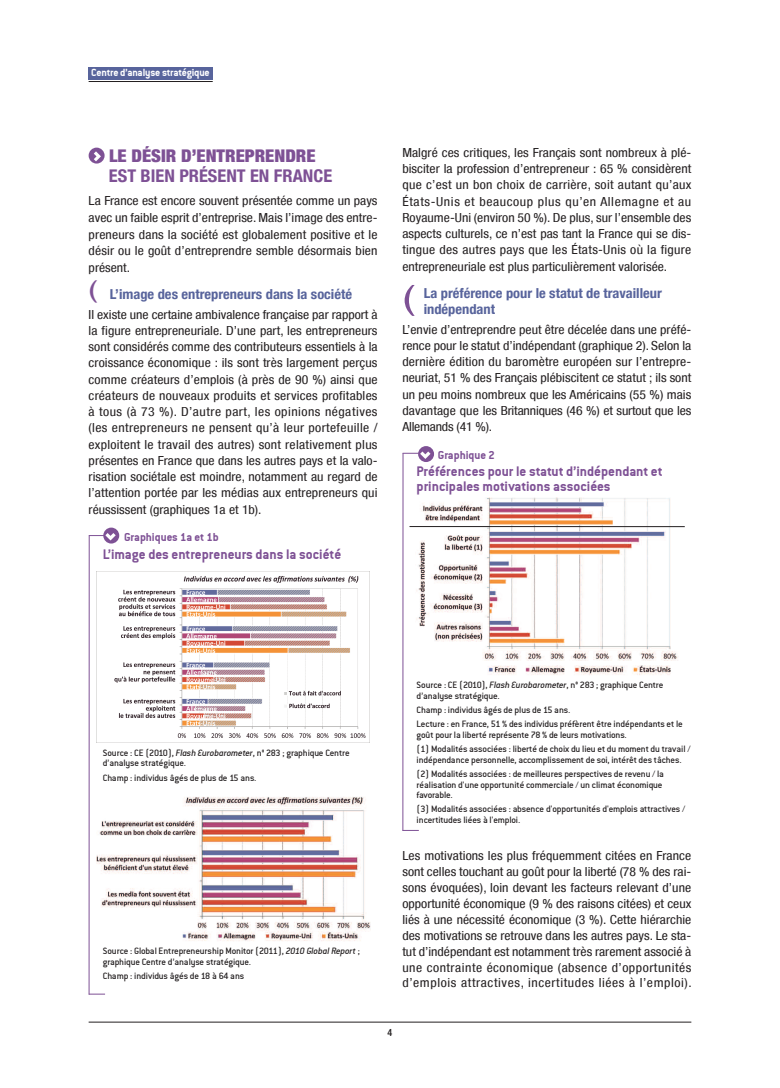
<style>
.page{position:relative;width:780px;height:1088px;background:#fff}
.page>*{position:absolute;margin:0;border:0;box-sizing:border-box;transform-origin:0 0}
.t1{font:condensed 34.38px "Helvetica Neue LT";color:#7e5195;scale:1.5 1}
.t2{font:condensed 24.62px "Helvetica Neue LT";color:#7e5195;scale:1.5 1}
.t3{font:700 condensed 17.5px "Helvetica Neue LT";color:#7e5195;scale:1.05 1}
.t4{font:900 condensed 17.5px "Helvetica Neue LT";color:#7e5195;scale:1.05 1}
.t5{font:15px/15px "Conduit ITCTT Bold";color:#7e5195}
.t6{font:700 condensed 13.75px/16.2px "Helvetica Neue LT";color:#58649c;scale:1.05 1}
.t7{font:condensed 12.5px/16.2px "Helvetica Neue LT";color:#231f20;text-align:justify;scale:1.1 1}
.t8{font:12.5px "Conduit ITCTT Bold";color:#7e5195}
.t9{font:11.25px "Conduit ITCTT Bold";letter-spacing:-.015em;color:#fff}
.t10{font:10px/10.6px "Conduit Md ITCTT Medium";letter-spacing:-.015em;color:#231f20}
.t11{font:500 condensed 10px "Helvetica Neue LT";color:#231f20}
.s1{font-style:italic}
</style>
<div class="page">
<div style="left:89px;top:67px;width:124px;height:13px;background:#58649c"></div>
<hr style="left:89px;top:81px;width:124px;height:1px;background:#231f20">
<hr style="left:89px;top:1022px;width:602px;height:1px;background:#231f20">
<div style="left:418px;top:446px;width:16px;height:16px;background:#7e5195;border-radius:50%"></div>
<svg style="left:89px;top:148px;width:16px;height:16px"></svg>
<svg style="left:94px;top:151px;width:7px;height:10px"></svg>
<div style="left:103px;top:528px;width:16px;height:15px;background:#7e5195;border-radius:50%"></div>
<img style="left:97px;top:571px;width:272px;height:167px">
<img style="left:96px;top:796px;width:274px;height:145px">
<svg style="left:90px;top:533px;width:26px;height:7px"></svg>
<svg style="left:89px;top:994px;width:16px;height:1px"></svg>
<hr style="left:89px;top:535px;width:1px;height:459px;background:#7e5195">
<img style="left:415px;top:497px;width:263px;height:178px">
<svg style="left:402px;top:451px;width:28px;height:8px"></svg>
<svg style="left:403px;top:830px;width:16px;height:1px"></svg>
<hr style="left:402px;top:453px;width:1px;height:378px;background:#7e5195">
<hr style="left:409px;top:526px;width:275px;height:1px;background:#231f20">
<p class="t9" style="left:91px;top:66px;width:120px">Centre d’analyse stratégique</p>
<h3 class="t4" style="left:109px;top:145px;width:198px">LE DéSIR D’ENTREPRENDRE</h3>
<h3 class="t3" style="left:109px;top:165px;width:214px">EST BIEN PRÉSENT EN FRANCE</h3>
<p class="t7" style="left:89px;top:193px;width:264px;line-height:16.6px">La France est encore souvent présentée comme un pays avec un faible esprit d’entreprise. Mais l’image des entre&shy;preneurs dans la société est globalement positive et le désir ou le goût d’entreprendre semble désormais bien présent.</p>
<p class="t6" style="left:110px;top:286px;width:232px">L’image des entrepreneurs dans la société</p>
<p class="t7" style="left:89px;top:306px;width:264px">Il existe une certaine ambivalence française par rapport à la figure entrepreneuriale. D’une part, les entrepreneurs sont considérés comme des contributeurs essentiels à la croissance économique : ils sont très largement perçus comme créateurs d’emplois (à près de 90 %) ainsi que créateurs de nouveaux produits et services profitables à tous (à 73 %). D’autre part, les opinions négatives (les entrepreneurs ne pensent qu’à leur portefeuille / exploitent le travail des autres) sont relativement plus présentes en France que dans les autres pays et la valo&shy;risation sociétale est moindre, notamment au regard de l’attention portée par les médias aux entrepreneurs qui réussissent (graphiques 1a et 1b).</p>
<p class="t8" style="left:124px;top:529px;width:96px">Graphiques 1a et 1b</p>
<p class="t5" style="left:103px;top:546px;width:240px">L’image des entrepreneurs dans la société</p>
<h2 class="t2" style="left:89px;top:275px;width:7px">(</h2>
<p class="t7" style="left:402px;top:144px;width:264px">Malgré ces critiques, les Français sont nombreux à plé&shy;bisciter la profession d’entrepreneur : 65 % considèrent que c’est un bon choix de carrière, soit autant qu’aux États-Unis et beaucoup plus qu’en Allemagne et au Royaume-Uni (environ 50 %). De plus, sur l’ensemble des aspects culturels, ce n’est pas tant la France qui se dis&shy;tingue des autres pays que les États-Unis où la figure entrepreneuriale est plus particulièrement valorisée.</p>
<p class="t6" style="left:423px;top:284px;width:228px">La préférence pour le statut de travailleur indépendant</p>
<p class="t7" style="left:402px;top:321px;width:264px">L’envie d’entreprendre peut être décelée dans une préfé&shy;rence pour le statut d’indépendant (graphique 2). Selon la dernière édition du baromètre européen sur l’entrepre&shy;neuriat, 51 % des Français plébiscitent ce statut ; ils sont un peu moins nombreux que les Américains (55 %) mais davantage que les Britanniques (46 %) et surtout que les Allemands (41 %).</p>
<p class="t8" style="left:438px;top:447px;width:58px">Graphique 2</p>
<p class="t5" style="left:416px;top:463px;width:247px">Préférences pour le statut d’indépendant et principales motivations associées</p>
<h1 class="t1" style="left:402px;top:277px;width:10px">(</h1>
<p class="t10" style="left:103px;top:747px;width:248px">Source : CE (2010), <span class="s1">Flash Eurobarometer</span>, n° 283 ; graphique Centre d’analyse stratégique.</p>
<p class="t10" style="left:103px;top:772px;width:155px">Champ : individus âgés de plus de 15 ans.</p>
<p class="t10" style="left:103px;top:945px;width:259px">Source : Global Entrepreneurship Monitor (2011), <span class="s1">2010 Global Report</span> ; graphique Centre d’analyse stratégique.</p>
<p class="t10" style="left:103px;top:970px;width:143px">Champ : individus âgés de 18 à 64 ans</p>
<p class="t10" style="left:416px;top:680px;width:248px">Source : CE (2010), <span class="s1">Flash Eurobarometer</span>, n° 283 ; graphique Centre d’analyse stratégique.</p>
<p class="t10" style="left:416px;top:703px;width:268px;line-height:14.1px">Champ : individus âgés de plus de 15 ans.<br>Lecture : en France, 51 % des individus préfèrent être indépendants et le</p>
<p class="t10" style="left:416px;top:727px;width:275px;line-height:14.1px">goût pour la liberté représente 78 % de leurs motivations.<br>(1) Modalités associées : liberté de choix du lieu et du moment du travail /</p>
<p class="t10" style="left:416px;top:752px;width:266px;line-height:14.1px">indépendance personnelle, accomplissement de soi, intérêt des tâches. (2) Modalités associées : de meilleures perspectives de revenu / la</p>
<p class="t10" style="left:416px;top:779px;width:247px">réalisation d'une opportunité commerciale / un climat économique favorable.</p>
<p class="t10" style="left:416px;top:804px;width:270px">(3) Modalités associées : absence d'opportunités d'emplois attractives / incertitudes liées à l'emploi.</p>
<p class="t7" style="left:402px;top:848px;width:264px;line-height:15.9px">Les motivations les plus fréquemment citées en France sont celles touchant au goût pour la liberté (78 % des rai&shy;sons évoquées), loin devant les facteurs relevant d’une opportunité économique (9 % des raisons citées) et ceux liés à une nécessité économique (3 %). Cette hiérarchie des motivations se retrouve dans les autres pays. Le sta&shy;tut d’indépendant est notamment très rarement associé à une contrainte économique (absence d’opportunités d’emplois attractives, incertitudes liées à l’emploi).</p>
<p class="t11" style="left:387px;top:1026px;width:6px">4</p>
</div>
